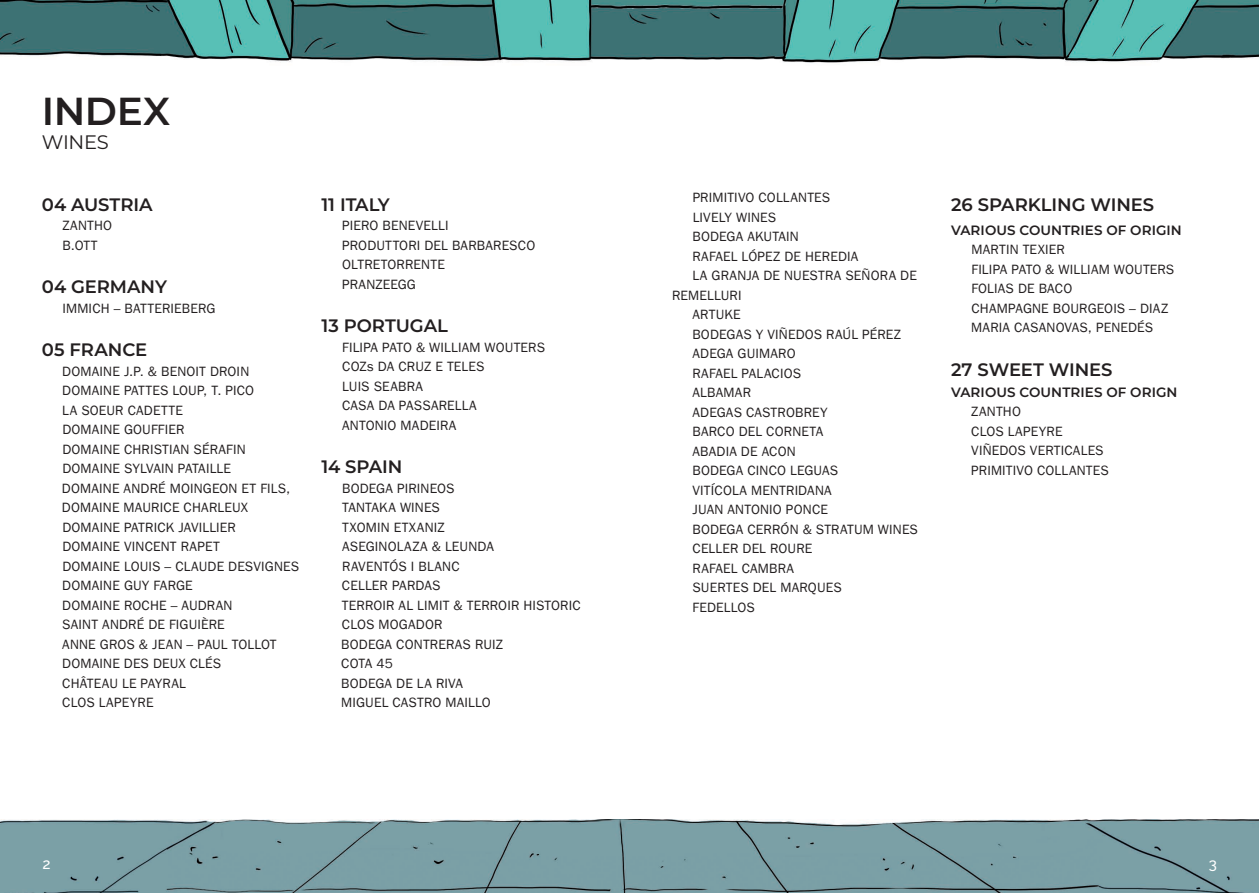
<style>
.page{position:relative;width:1259px;height:893px;background:#fff}
.page>*{position:absolute;margin:0;border:0;box-sizing:border-box;transform-origin:0 0}
.t1{font:600 39px "Montserrat";letter-spacing:-.01em;color:#231f20}
.t2{font:19.5px "Montserrat";letter-spacing:-.02em;color:#231f20}
.t3{font:600 18px "Montserrat";letter-spacing:-.005em;color:#231f20}
.t4{font:500 15px "Raleway";color:#fff}
.t5{font:13.5px/19.5px "Franklin Gothic LT";letter-spacing:.015em;color:#231f20}
.t6{font:600 13.5px "Montserrat";letter-spacing:.01em;color:#231f20}
</style>
<div class="page">
<img style="left:0;top:819px;width:1259px;height:74px">
<img style="left:0;top:0;width:1259px;height:63px">
<h1 class="t1" style="left:42px;top:85px;width:130px">INDEX</h1>
<h2 class="t2" style="left:42px;top:129px;width:69px">WINES</h2>
<h3 class="t3" style="left:42px;top:192px;width:112px">04 AUSTRIA</h3>
<p class="t5" style="left:62px;top:216px;width:51px">ZANTHO<br>B.OTT</p>
<h3 class="t3" style="left:42px;top:275px;width:127px">04 GERMANY</h3>
<p class="t5" style="left:62px;top:298px;width:154px">IMMICH – BATTERIEBERG</p>
<h3 class="t3" style="left:42px;top:338px;width:107px">05 FRANCE</h3>
<p class="t5" style="left:62px;top:361px;width:239px">DOMAINE J.P. &amp; BENOIT DROIN<br>DOMAINE PATTES LOUP, T. PICO<br>LA SOEUR CADETTE<br>DOMAINE GOUFFIER<br>DOMAINE CHRISTIAN SÉRAFIN<br>DOMAINE SYLVAIN PATAILLE<br>DOMAINE ANDRÉ MOINGEON ET FILS,<br>DOMAINE MAURICE CHARLEUX<br>DOMAINE PATRICK JAVILLIER<br>DOMAINE VINCENT RAPET<br>DOMAINE LOUIS – CLAUDE DESVIGNES<br>DOMAINE GUY FARGE<br>DOMAINE ROCHE – AUDRAN<br>SAINT ANDRÉ DE FIGUIÈRE<br>ANNE GROS &amp; JEAN – PAUL TOLLOT<br>DOMAINE DES DEUX CLÉS<br>CHÂTEAU LE PAYRAL<br>CLOS LAPEYRE</p>
<h3 class="t3" style="left:321px;top:192px;width:70px">11 ITALY</h3>
<p class="t5" style="left:342px;top:216px;width:195px">PIERO BENEVELLI<br>PRODUTTORI DEL BARBARESCO<br>OLTRETORRENTE<br>PRANZEEGG</p>
<h3 class="t3" style="left:321px;top:314px;width:128px">13 PORTUGAL</h3>
<p class="t5" style="left:342px;top:337px;width:204px">FILIPA PATO &amp; WILLIAM WOUTERS<br>COZs DA CRUZ E TELES<br>LUIS SEABRA<br>CASA DA PASSARELLA<br>ANTONIO MADEIRA</p>
<h3 class="t3" style="left:321px;top:455px;width:82px">14 SPAIN</h3>
<p class="t5" style="left:341px;top:478px;width:241px">BODEGA PIRINEOS<br>TANTAKA WINES<br>TXOMIN ETXANIZ<br>ASEGINOLAZA &amp; LEUNDA<br>RAVENTÓS I BLANC<br>CELLER PARDAS<br>TERROIR AL LIMIT &amp; TERROIR HISTORIC<br>CLOS MOGADOR<br>BODEGA CONTRERAS RUIZ<br>COTA 45<br>BODEGA DE LA RIVA<br>MIGUEL CASTRO MAILLO</p>
<p class="t5" style="left:692px;top:188px;width:139px">PRIMITIVO COLLANTES</p>
<p class="t5" style="left:692px;top:208px;width:85px">LIVELY WINES</p>
<p class="t5" style="left:692px;top:227px;width:108px">BODEGA AKUTAIN</p>
<p class="t5" style="left:692px;top:247px;width:167px">RAFAEL LÓPEZ DE HEREDIA</p>
<p class="t5" style="left:692px;top:266px;width:226px">LA GRANJA DE NUESTRA SEÑORA DE</p>
<p class="t5" style="left:672px;top:286px;width:71px">REMELLURI</p>
<p class="t5" style="left:692px;top:305px;width:50px">ARTUKE</p>
<p class="t5" style="left:692px;top:325px;width:210px">BODEGAS Y VIÑEDOS RAÚL PÉREZ</p>
<p class="t5" style="left:692px;top:344px;width:105px">ADEGA GUIMARO</p>
<p class="t5" style="left:692px;top:364px;width:110px">RAFAEL PALACIOS</p>
<p class="t5" style="left:692px;top:383px;width:60px">ALBAMAR</p>
<p class="t5" style="left:692px;top:403px;width:137px">ADEGAS CASTROBREY</p>
<p class="t5" style="left:692px;top:422px;width:132px">BARCO DEL CORNETA</p>
<p class="t5" style="left:692px;top:442px;width:105px">ABADIA DE ACON</p>
<p class="t5" style="left:692px;top:461px;width:147px">BODEGA CINCO LEGUAS</p>
<p class="t5" style="left:692px;top:481px;width:141px">VITÍCOLA MENTRIDANA</p>
<p class="t5" style="left:692px;top:500px;width:137px">JUAN ANTONIO PONCE</p>
<p class="t5" style="left:692px;top:520px;width:227px">BODEGA CERRÓN &amp; STRATUM WINES</p>
<p class="t5" style="left:692px;top:539px;width:121px">CELLER DEL ROURE</p>
<p class="t5" style="left:692px;top:559px;width:103px">RAFAEL CAMBRA</p>
<p class="t5" style="left:692px;top:578px;width:151px">SUERTES DEL MARQUES</p>
<p class="t5" style="left:692px;top:598px;width:64px">FEDELLOS</p>
<h3 class="t3" style="left:951px;top:192px;width:205px">26 SPARKLING WINES</h3>
<p class="t6" style="left:951px;top:221px;width:232px">VARIOUS COUNTRIES OF ORIGIN</p>
<p class="t5" style="left:971px;top:240px;width:205px">MARTIN TEXIER<br>FILIPA PATO &amp; WILLIAM WOUTERS<br>FOLIAS DE BACO<br>CHAMPAGNE BOURGEOIS – DIAZ<br>MARIA CASANOVAS, PENEDÉS</p>
<h3 class="t3" style="left:951px;top:357px;width:163px">27 SWEET WINES</h3>
<p class="t6" style="left:951px;top:383px;width:228px">VARIOUS COUNTRIES OF ORIGN</p>
<p class="t5" style="left:971px;top:402px;width:139px">ZANTHO<br>CLOS LAPEYRE<br>VIÑEDOS VERTICALES<br>PRIMITIVO COLLANTES</p>
<p class="t4" style="left:43px;top:855px;width:10px">2</p>
<p class="t4" style="left:1208px;top:855px;width:10px">3</p>
</div>
